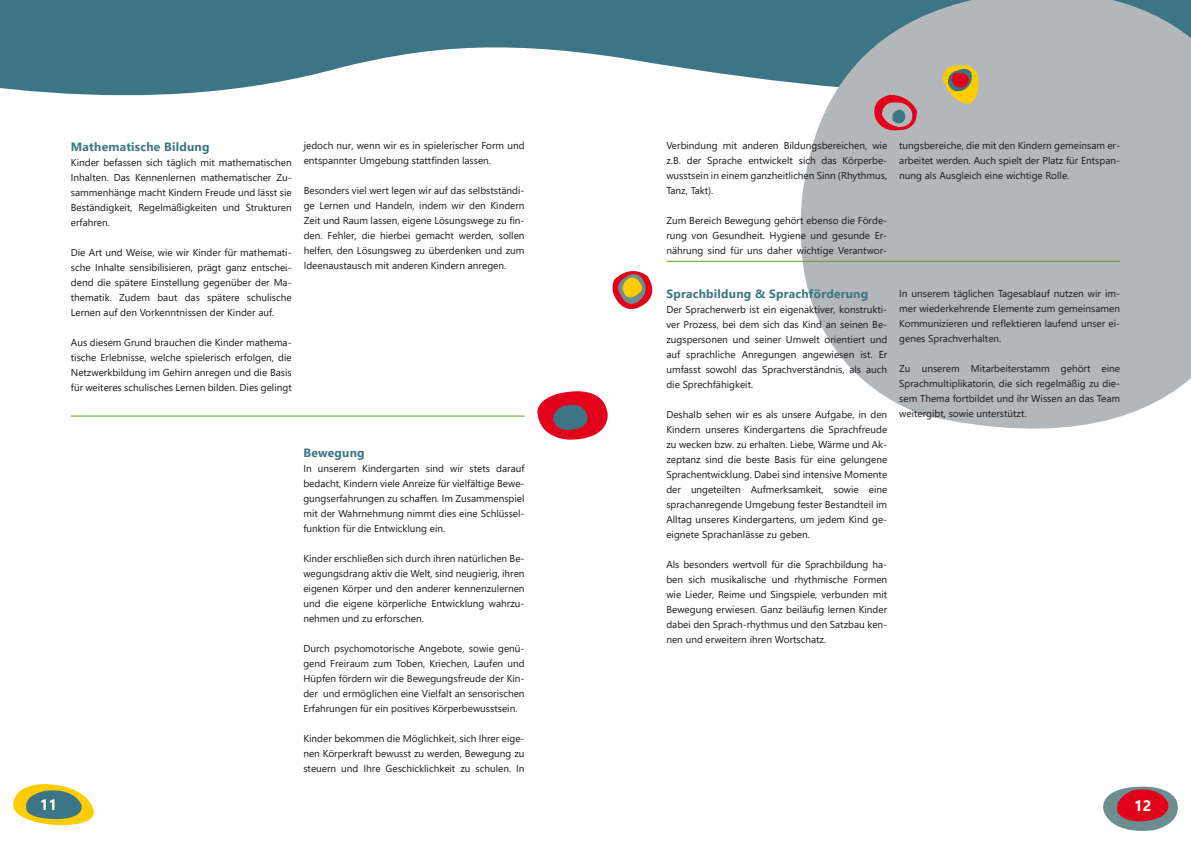
<style>
.page{position:relative;width:1191px;height:842px;background:#fff}
.page>*{position:absolute;margin:0;border:0;box-sizing:border-box;transform-origin:0 0}
.t1{font:700 15px "Segoe UI";color:#fff}
.t2{font:700 12px "Segoe UI";letter-spacing:.02em;color:#3b7586}
.t3{font:10px/15px "Segoe UI";color:#1a171b;text-align:justify}
</style>
<div class="page">
<svg style="left:13px;top:784px;width:81px;height:42px"></svg>
<svg style="left:1103px;top:786px;width:75px;height:45px"></svg>
<svg style="left:0;top:0;width:783px;height:96px;fill:#3b7586"></svg>
<hr style="left:71px;top:416px;width:453px;height:1px;background:#679b1c">
<svg style="left:537px;top:391px;width:71px;height:49px"></svg>
<svg style="left:783px;top:0;width:408px;height:429px;background:#b4babd"></svg>
<hr style="left:666px;top:261px;width:454px;height:1px;background:#679b1c">
<svg style="left:869px;top:95px;width:48px;height:38px;background:#ba7580"></svg>
<svg style="left:612px;top:271px;width:41px;height:39px"></svg>
<svg style="left:942px;top:63px;width:39px;height:43px;background:#c6a058"></svg>
<p class="t2" style="left:71px;top:142px;width:140px">Mathematische Bildung</p>
<p class="t3" style="left:71px;top:156px;width:222px">Kinder befassen sich täglich mit mathematischen Inhalten. Das Kennenlernen mathematischer Zu&shy;sammenhänge macht Kindern Freude und lässt sie Beständigkeit, Regelmäßigkeiten und Strukturen erfahren.</p>
<p class="t3" style="left:71px;top:246px;width:222px">Die Art und Weise, wie wir Kinder für mathemati&shy;sche Inhalte sensibilisieren, prägt ganz entschei&shy;dend die spätere Einstellung gegenüber der Ma&shy;thematik. Zudem baut das spätere schulische Lernen auf den Vorkenntnissen der Kinder auf.</p>
<p class="t3" style="left:71px;top:336px;width:222px">Aus diesem Grund brauchen die Kinder mathema&shy;tische Erlebnisse, welche spielerisch erfolgen, die Netzwerkbildung im Gehirn anregen und die Basis für weiteres schulisches Lernen bilden. Dies gelingt</p>
<p class="t3" style="left:304px;top:139px;width:222px">jedoch nur, wenn wir es in spielerischer Form und entspannter Umgebung stattfinden lassen.</p>
<p class="t3" style="left:304px;top:184px;width:222px">Besonders viel wert legen wir auf das selbstständi&shy;ge Lernen und Handeln, indem wir den Kindern Zeit und Raum lassen, eigene Lösungswege zu fin&shy;den. Fehler, die hierbei gemacht werden, sollen helfen, den Lösungsweg zu überdenken und zum Ideenaustausch mit anderen Kindern anregen.</p>
<p class="t2" style="left:303px;top:448px;width:63px">Bewegung</p>
<p class="t3" style="left:303px;top:462px;width:223px">In unserem Kindergarten sind wir stets darauf bedacht, Kindern viele Anreize für vielfältige Bewe&shy;gungserfahrungen zu schaffen. Im Zusammenspiel mit der Wahrnehmung nimmt dies eine Schlüssel&shy;funktion für die Entwicklung ein.</p>
<p class="t3" style="left:303px;top:552px;width:223px">Kinder erschließen sich durch ihren natürlichen Be&shy;wegungsdrang aktiv die Welt, sind neugierig, ihren eigenen Körper und den anderer kennenzulernen und die eigene körperliche Entwicklung wahrzu&shy;nehmen und zu erforschen.</p>
<p class="t3" style="left:303px;top:642px;width:223px">Durch psychomotorische Angebote, sowie genü&shy;gend Freiraum zum Toben, Kriechen, Laufen und Hüpfen fördern wir die Bewegungsfreude der Kin&shy;der und ermöglichen eine Vielfalt an sensorischen Erfahrungen für ein positives Körperbewusstsein.</p>
<p class="t3" style="left:303px;top:732px;width:223px">Kinder bekommen die Möglichkeit, sich Ihrer eige&shy;nen Körperkraft bewusst zu werden, Bewegung zu steuern und Ihre Geschicklichkeit zu schulen. In</p>
<p class="t3" style="left:666px;top:139px;width:222px">Verbindung mit anderen Bildungsbereichen, wie z.B. der Sprache entwickelt sich das Körperbe&shy;wusstsein in einem ganzheitlichen Sinn (Rhythmus, Tanz, Takt).</p>
<p class="t3" style="left:666px;top:214px;width:222px">Zum Bereich Bewegung gehört ebenso die Förde&shy;rung von Gesundheit. Hygiene und gesunde Er&shy;nährung sind für uns daher wichtige Verantwor-</p>
<p class="t3" style="left:899px;top:139px;width:222px">tungsbereiche, die mit den Kindern gemeinsam er&shy;arbeitet werden. Auch spielt der Platz für Entspan&shy;nung als Ausgleich eine wichtige Rolle.</p>
<p class="t2" style="left:666px;top:289px;width:203px">Sprachbildung &amp; Sprachförderung</p>
<p class="t3" style="left:666px;top:303px;width:222px">Der Spracherwerb ist ein eigenaktiver, konstrukti&shy;ver Prozess, bei dem sich das Kind an seinen Be&shy;zugspersonen und seiner Umwelt orientiert und auf sprachliche Anregungen angewiesen ist. Er umfasst sowohl das Sprachverständnis, als auch die Sprechfähigkeit.</p>
<p class="t3" style="left:666px;top:408px;width:222px">Deshalb sehen wir es als unsere Aufgabe, in den Kindern unseres Kindergartens die Sprachfreude zu wecken bzw. zu erhalten. Liebe, Wärme und Ak&shy;zeptanz sind die beste Basis für eine gelungene Sprachentwicklung. Dabei sind intensive Momente der ungeteilten Aufmerksamkeit, sowie eine sprachanregende Umgebung fester Bestandteil im Alltag unseres Kindergartens, um jedem Kind ge&shy;eignete Sprachanlässe zu geben.</p>
<p class="t3" style="left:666px;top:558px;width:222px">Als besonders wertvoll für die Sprachbildung ha&shy;ben sich musikalische und rhythmische Formen wie Lieder, Reime und Singspiele, verbunden mit Bewegung erwiesen. Ganz beiläufig lernen Kinder dabei den Sprach-rhythmus und den Satzbau ken&shy;nen und erweitern ihren Wortschatz.</p>
<p class="t3" style="left:899px;top:286px;width:222px">In unserem täglichen Tagesablauf nutzen wir im&shy;mer wiederkehrende Elemente zum gemeinsamen Kommunizieren und reflektieren laufend unser ei&shy;genes Sprachverhalten.</p>
<p class="t3" style="left:899px;top:361px;width:222px">Zu unserem Mitarbeiterstamm gehört eine Sprachmultiplikatorin, die sich regelmäßig zu die&shy;sem Thema fortbildet und ihr Wissen an das Team weitergibt, sowie unterstützt.</p>
<h1 class="t1" style="left:40px;top:799px;width:19px">11</h1>
<h1 class="t1" style="left:1134px;top:799px;width:19px">12</h1>
</div>
